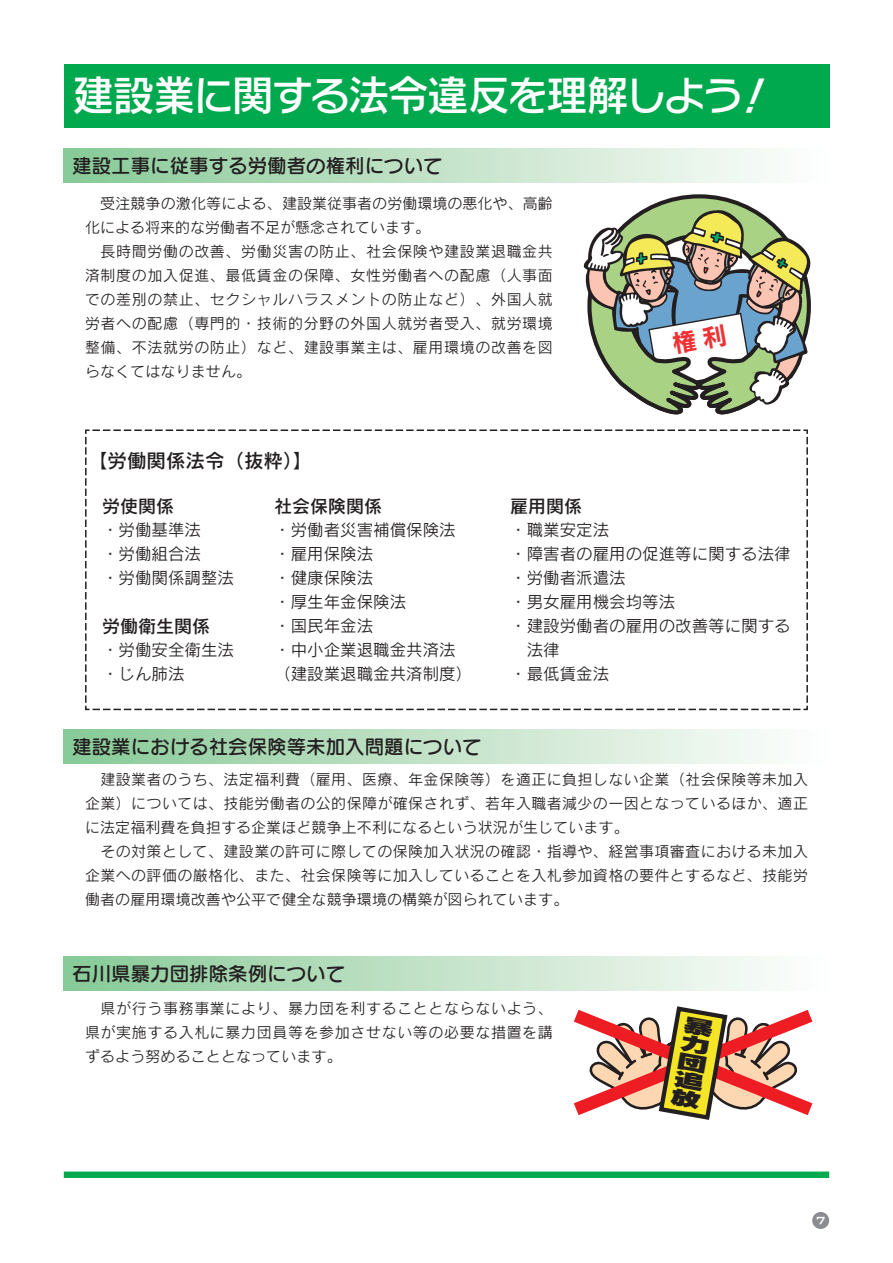
<style>
.page{position:relative;width:893px;height:1263px;background:#fff}
.page>*{position:absolute;margin:0;border:0;box-sizing:border-box;transform-origin:0 0}
.t1{font:42px "Rodin NTLG Pro DB";letter-spacing:-.065em;color:#fff}
.t2{font:19.5px "Seurat Pro DB";color:#231f20}
.t3{font:19.5px "Rodin Pro DB";color:#231f20}
.t4{font:19.2px/18.1px "Rodin Pro UB";color:#231f20;text-align:justify;scale:1.65 1}
.t5{font:18px "Rodin Pro DB";color:#231f20}
.t6{font:16.5px/24px "Rodin Pro M";color:#231f20}
.t7{font:15px/24px "Rodin Pro M";letter-spacing:.025em;color:#231f20}
.t8{font:500 13.8px "Bank Gothic";color:#fff}
</style>
<div class="page">
<div style="left:64px;top:1171px;width:765px;height:7px;background:#00a84e"></div>
<div style="left:64px;top:149px;width:765px;height:34px;background:linear-gradient(to right,#88c997,#fffefe)"></div>
<div style="left:64px;top:64px;width:765px;height:64px;background:#00a84e"></div>
<svg style="left:85px;top:429px;width:723px;height:282px"></svg>
<div style="left:64px;top:729px;width:765px;height:34px;background:linear-gradient(to right,#88c997,#fffefe)"></div>
<div style="left:64px;top:957px;width:765px;height:34px;background:linear-gradient(to right,#88c997,#fffefe)"></div>
<svg style="left:642px;top:194px;width:114px;height:16px"></svg>
<svg style="left:574px;top:1006px;width:238px;height:114px"></svg>
<div style="left:812px;top:1212px;width:17px;height:17px;background:#8a8c8f;border-radius:50%"></div>
<svg style="left:584px;top:210px;width:227px;height:204px"></svg>
<h1 class="t1" style="left:72px;top:68px;width:705px">建設業に関する法令違反を理解しよう！</h1>
<h2 class="t2" style="left:72px;top:153px;width:372px">建設工事に従事する労働者の権利について</h2>
<p class="t7" style="left:85px;top:191px;width:469px">　受注競争の激化等による、建設業従事者の労働環境の悪化や、高齢化による将来的な労働者不足が懸念されています。<br>　長時間労働の改善、労働災害の防止、社会保険や建設業退職金共済制度の加入促進、最低賃金の保障、女性労働者への配慮（人事面での差別の禁止、セクシャルハラスメントの防止など）、外国人就労者への配慮（専門的・技術的分野の外国人就労者受入、就労環境整備、不法就労の防止）など、建設事業主は、雇用環境の改善を図らなくてはなりません。</p>
<h2 class="t3" style="left:88px;top:448px;width:226px">【労働関係法令（抜粋）】</h2>
<p class="t5" style="left:102px;top:495px;width:74px">労使関係</p>
<p class="t6" style="left:102px;top:517px;width:134px">・労働基準法<br>・労働組合法<br>・労働関係調整法</p>
<p class="t5" style="left:102px;top:615px;width:110px">労働衛生関係</p>
<p class="t6" style="left:102px;top:637px;width:134px">・労働安全衛生法・じん肺法</p>
<p class="t5" style="left:274px;top:495px;width:109px">社会保険関係</p>
<p class="t6" style="left:274px;top:517px;width:199px">・労働者災害補償保険法・雇用保険法<br>・健康保険法<br>・厚生年金保険法<br>・国民年金法<br>・中小企業退職金共済法（建設業退職金共済制度）</p>
<h2 class="t2" style="left:72px;top:733px;width:411px">建設業における社会保険等未加入問題について</h2>
<p class="t5" style="left:510px;top:495px;width:73px">雇用関係</p>
<p class="t6" style="left:510px;top:517px;width:282px">・職業安定法<br>・障害者の雇用の促進等に関する法律・労働者派遣法<br>・男女雇用機会均等法<br>・建設労働者の雇用の改善等に関する　法律<br>・最低賃金法</p>
<p class="t7" style="left:85px;top:767px;width:724px">　建設業者のうち、法定福利費（雇用、医療、年金保険等）を適正に負担しない企業（社会保険等未加入企業）については、技能労働者の公的保障が確保されず、若年入職者減少の一因となっているほか、適正に法定福利費を負担する企業ほど競争上不利になるという状況が生じています。<br>　その対策として、建設業の許可に際しての保険加入状況の確認・指導や、経営事項審査における未加入企業への評価の厳格化、また、社会保険等に加入していることを入札参加資格の要件とするなど、技能労働者の雇用環境改善や公平で健全な競争環境の構築が図られています。</p>
<h2 class="t2" style="left:72px;top:961px;width:274px">石川県暴力団排除条例について</h2>
<p class="t7" style="left:85px;top:995px;width:469px;text-align:justify">　県が行う事務事業により、暴力団を利することとならないよう、県が実施する入札に暴力団員等を参加させない等の必要な措置を講ずるよう努めることとなっています。</p>
<p class="t4" style="left:685px;top:1014px;width:7px;rotate:10deg">暴力団追放</p>
<p class="t8" style="left:815px;top:1209px;width:12px">7</p>
</div>
